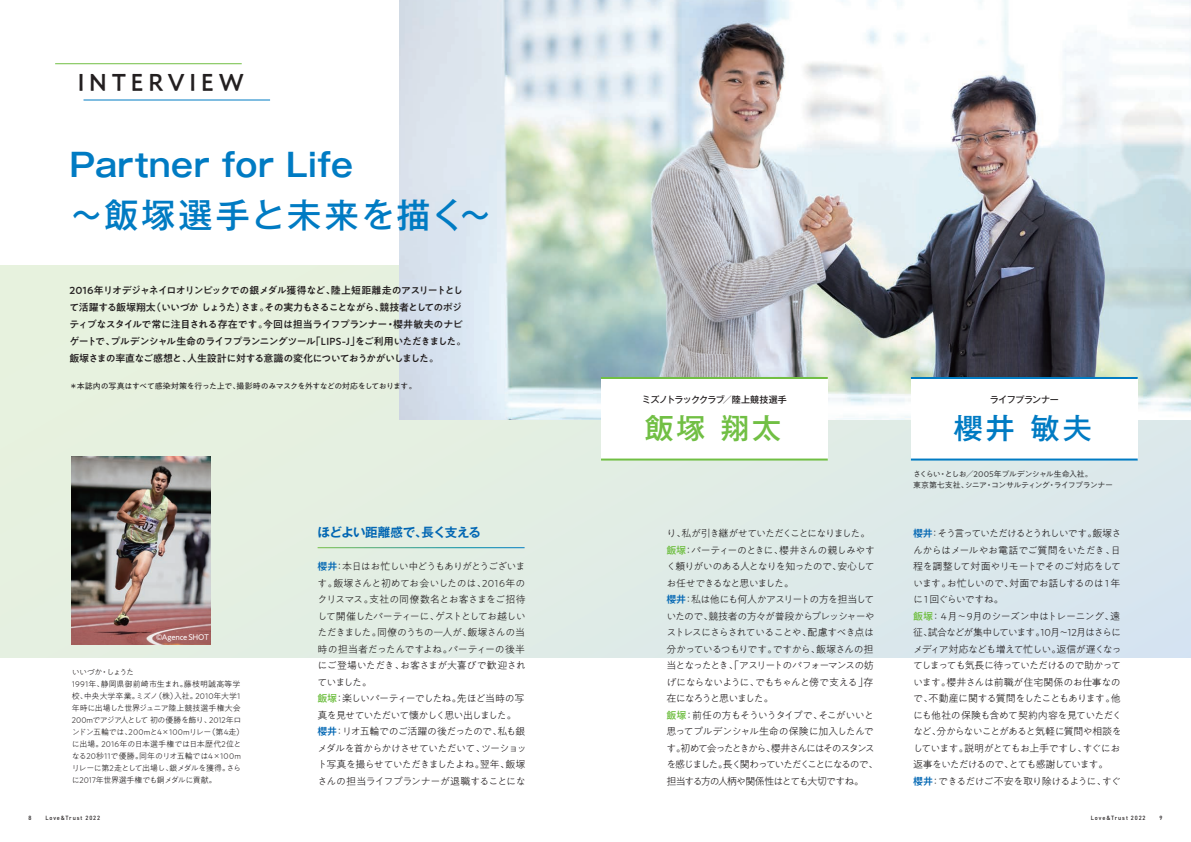
<style>
.page{position:relative;width:1191px;height:842px;background:#fff}
.page>*{position:absolute;margin:0;border:0;box-sizing:border-box;transform-origin:0 0}
.t1{font:500 34px "Gothic MB101 Pro";letter-spacing:.065em;color:#007bc3}
.t2{font:700 32px "Gothic MB101 Pro De";letter-spacing:.01em;color:#007bc3}
.t3{font:500 28.6px "Gothic MB101 Pro";color:#71bf44}
.t4{font:500 28.6px "Gothic MB101 Pro";color:#007bc3}
.t5{font:500 23.8px "PA1 Gothic Std";letter-spacing:.185em;color:#231f20}
.t6{font:700 12.5px "Gothic MB101 Pro De";letter-spacing:-.04em;color:#0166b3}
.t7{font:300 10px/16.5px "PA1 Gothic Std";letter-spacing:-.085em;color:#231f20}
.t8{font:500 10px/17px "PA1 Gothic Std";letter-spacing:-.065em;color:#231f20}
.t9{font:500 9px "Gothic MB101 Pro";letter-spacing:-.05em;color:#231f20}
.t10{font:300 8px/12px "PA1 Gothic Std";letter-spacing:-.025em;color:#231f20}
.t11{font:8px/11px "PA1 Gothic Std";letter-spacing:-.055em;color:#3e3e3f}
.t12{font:8px "PA1 Gothic Std";letter-spacing:-.05em;color:#231f20}
.t13{font:8px "PA1 Gothic Std";letter-spacing:-.02em;color:#fff}
.t14{font:500 6px "DIN";letter-spacing:.165em;color:#231f20;scale:.94 1}
.s1{font-weight:500;color:#0166b3}
.s2{font-weight:500;color:#71bf44}
</style>
<div class="page">
<div style="left:0;top:265px;width:1191px;height:392px;background:#e2eee3"></div>
<img style="left:399px;top:0;width:792px;height:419px">
<div style="left:601px;top:378px;width:226px;height:81px;background:#fff"></div>
<div style="left:911px;top:378px;width:226px;height:81px;background:#fff"></div>
<img style="left:72px;top:457px;width:138px;height:187px">
<hr style="left:317px;top:547px;width:207px;height:1px;background:#fff">
<hr style="left:55px;top:63px;width:187px;height:1px;background:#71bf44">
<hr style="left:83px;top:99px;width:187px;height:1px;background:#007bc3">
<hr style="left:911px;top:458px;width:226px;height:2px;background:#007bc3">
<hr style="left:601px;top:458px;width:226px;height:2px;background:#71bf44">
<hr style="left:601px;top:377px;width:226px;height:2px;background:#71bf44">
<hr style="left:911px;top:377px;width:226px;height:2px;background:#007bc3">
<h3 class="t5" style="left:78px;top:68px;width:168px">INTERVIEW</h3>
<h2 class="t2" style="left:69px;top:138px;width:318px">Partner for Life　</h2>
<h1 class="t1" style="left:69px;top:186px;width:424px">～飯塚選手と未来を描く～</h1>
<p class="t8" style="left:69px;top:282px;width:399px">2016年リオデジャネイロオリンピックでの銀メダル獲得など、陸上短距離走のアスリートとして活躍する飯塚翔太（いいづか しょうた）さま。その実力もさることながら、競技者としてのポジティブなスタイルで常に注目される存在です。今回は担当ライフプランナー・櫻井敏夫のナビゲートで、プルデンシャル生命のライフプランニングツール「LIPS-J」をご利用いただきました。飯塚さまの率直なご感想と、人生設計に対する意識の変化についておうかがいしました。</p>
<p class="t12" style="left:69px;top:382px;width:349px">＊本誌内の写真はすべて感染対策を行った上で、撮影時のみマスクを外すなどの対応をしております。</p>
<p class="t13" style="left:156px;top:632px;width:54px">©Agence SHOT</p>
<p class="t10" style="left:72px;top:667px;width:174px">いいづか・しょうた<br>1991年、静岡県御前崎市生まれ。藤枝明誠高等学校、中央大学卒業。ミズノ（株）入社。2010年大学1年時に出場した世界ジュニア陸上競技選手権大会<br>200mでアジア人として 初の優勝を飾り、2012年ロンドン五輪では、200mと4×100mリレー（第4走）に出場。2016年の日本選手権では日本歴代2位となる20秒11で優勝。同年のリオ五輪では4×100mリレーに第2走として出場し、銀メダルを獲得。さらに2017年世界選手権でも銅メダルに貢献。</p>
<p class="t6" style="left:317px;top:522px;width:165px">ほどよい距離感で、長く支える</p>
<p class="t7" style="left:317px;top:559px;width:211px"><span class="s1">櫻井</span>：本日はお忙しい中どうもありがとうございます。飯塚さんと初めてお会いしたのは、2016年のクリスマス。支社の同僚数名とお客さまをご招待して開催したパーティーに、ゲストとしてお越しいただきました。同僚のうちの一人が、飯塚さんの当時の担当者だったんですよね。パーティーの後半にご登場いただき、お客さまが大喜びで歓迎されていました。<br><span class="s2">飯塚</span>：楽しいパーティーでしたね。先ほど当時の写真を見せていただいて懐かしく思い出しました。<span class="s1">櫻井</span>：リオ五輪でのご活躍の後だったので、私も銀メダルを首からかけさせていただいて、ツーショット写真を撮らせていただきましたよね。翌年、飯塚さんの担当ライフプランナーが退職することにな</p>
<p class="t9" style="left:642px;top:392px;width:146px">ミズノトラッククラブ／陸上競技選手</p>
<h3 class="t3" style="left:645px;top:404px;width:138px">飯塚 翔太</h3>
<p class="t9" style="left:989px;top:392px;width:71px">ライフプランナー</p>
<h3 class="t4" style="left:954px;top:404px;width:139px">櫻井 敏夫</h3>
<p class="t11" style="left:913px;top:470px;width:201px">さくらい・としお／2005年プルデンシャル生命入社。<br>東京第七支社、シニア・コンサルティング・ライフプランナー</p>
<p class="t7" style="left:666px;top:526px;width:213px">り、私が引き継がせていただくことになりました。<span class="s2">飯塚</span>：パーティーのときに、櫻井さんの親しみやすく頼りがいのある人となりを知ったので、安心してお任せできるなと思いました。<br><span class="s1">櫻井</span>：私は他にも何人かアスリートの方を担当していたので、競技者の方々が普段からプレッシャーやストレスにさらされていることや、配慮すべき点は分かっているつもりです。ですから、飯塚さんの担当となったとき、「アスリートのパフォーマンスの妨げにならないように、でもちゃんと傍で支える」存在になろうと思いました。<br><span class="s2">飯塚</span>：前任の方もそういうタイプで、そこがいいと思ってプルデンシャル生命の保険に加入したんです。初めて会ったときから、櫻井さんにはそのスタンスを感じました。長く関わっていただくことになるので、担当する方の人柄や関係性はとても大切ですね。</p>
<p class="t7" style="left:913px;top:526px;width:211px"><span class="s1">櫻井</span>：そう言っていただけるとうれしいです。飯塚さんからはメールやお電話でご質問をいただき、日程を調整して対面やリモートでそのご対応をしています。お忙しいので、対面でお話しするのは１年に１回ぐらいですね。<br><span class="s2">飯塚</span>：４月～9月のシーズン中はトレーニング、遠征、試合などが集中しています。10月～12月はさらにメディア対応なども増えて忙しい。返信が遅くなってしまっても気長に待っていただけるので助かっています。櫻井さんは前職が住宅関係のお仕事なので、不動産に関する質問をしたこともあります。他にも他社の保険も含めて契約内容を見ていただくなど、分からないことがあると気軽に質問や相談をしています。説明がとてもお上手ですし、すぐにお返事をいただけるので、とても感謝しています。<br><span class="s1">櫻井</span>：できるだけご不安を取り除けるように、すぐ</p>
<p class="t14" style="left:28px;top:814px;width:5px">8</p>
<p class="t14" style="left:45px;top:814px;width:60px">Love&amp;Trust 2022</p>
<p class="t14" style="left:1090px;top:814px;width:60px">Love&amp;Trust 2022</p>
<p class="t14" style="left:1159px;top:814px;width:5px">9</p>
</div>
